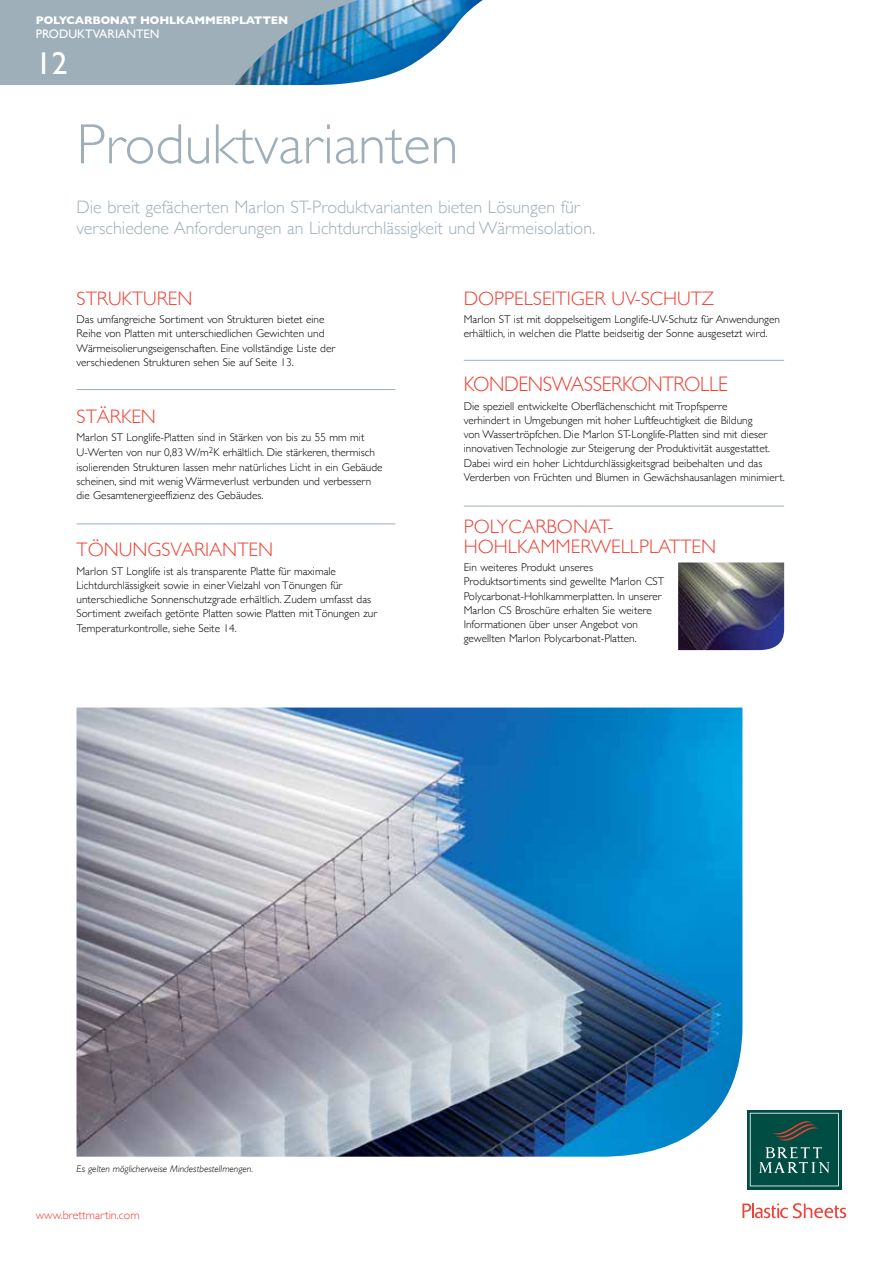
<style>
.page{position:relative;width:893px;height:1263px;background:#fff}
.page>*{position:absolute;margin:0;border:0;box-sizing:border-box;transform-origin:0 0}
.t1{font:300 57px "Gill Sans";color:#9eafb9}
.t2{font:31.5px "Gill Sans";color:#fff}
.t3{font:300 21px "Gill Sans";letter-spacing:-.02em;color:#ef4135;scale:.95 1}
.t4{font:300 19.5px/19.5px "Gill Sans";color:#ef4135}
.t5{font:300 18px/21px "Gill Sans";color:#9eafb9}
.t6{font:12.3px "Gill Sans";color:#fff}
.t7{font:300 12px "Gill Sans";color:#ef4135}
.t8{font:300 11.25px/14.2px "Gill Sans";color:#000}
.t9{font:700 11.25px "Gill Sans";letter-spacing:-.01em;color:#fff}
.t10{font:italic 300 9.75px "Gill Sans";color:#000}
</style>
<div class="page">
<svg style="left:742px;top:1203px;width:104px;height:15px"></svg>
<svg style="left:747px;top:1110px;width:95px;height:79px"></svg>
<svg style="left:750px;top:1113px;width:89px;height:73px;background:#1c5c53"></svg>
<img style="left:233px;top:0;width:250px;height:86px">
<svg style="left:0;top:0;width:402px;height:85px;background:#80a3b9"></svg>
<img style="left:77px;top:707px;width:665px;height:450px">
<hr style="left:77px;top:389px;width:318px;height:1px;background:#9eafb9">
<hr style="left:464px;top:360px;width:320px;height:1px;background:#9eafb9">
<hr style="left:77px;top:524px;width:318px;height:1px;background:#9eafb9">
<hr style="left:464px;top:506px;width:320px;height:1px;background:#9eafb9">
<img style="left:678px;top:562px;width:106px;height:88px">
<p class="t9" style="left:36px;top:11px;width:254px">POLYCARBONAT HOHLKAMMERPLATTEN</p>
<p class="t6" style="left:36px;top:27px;width:125px">PRODUKTVARIANTEN</p>
<h2 class="t2" style="left:36px;top:45px;width:33px">12</h2>
<h1 class="t1" style="left:77px;top:100px;width:383px">Produktvarianten</h1>
<h3 class="t5" style="left:77px;top:195px;width:520px">Die breit gefächerten Marlon ST-Produktvarianten bieten Lösungen für verschiedene Anforderungen an Lichtdurchlässigkeit und Wärmeisolation.</h3>
<h3 class="t4" style="left:77px;top:287px;width:118px">STRUKTUREN</h3>
<p class="t8" style="left:77px;top:312px;width:260px">Das umfangreiche Sortiment von Strukturen bietet eine Reihe von Platten mit unterschiedlichen Gewichten und Wärmeisolierungseigenschaften. Eine vollständige Liste der verschiedenen Strukturen sehen Sie auf Seite 13.</p>
<h3 class="t4" style="left:77px;top:406px;width:81px">STÄRKEN</h3>
<p class="t8" style="left:77px;top:430px;width:308px">Marlon ST Longlife-Platten sind in Stärken von bis zu 55 mm mit U-Werten von nur 0,83 W/m<sup>2</sup>K erhältlich. Die stärkeren, thermisch isolierenden Strukturen lassen mehr natürliches Licht in ein Gebäude scheinen, sind mit wenig Wärmeverlust verbunden und verbessern die Gesamtenergieeffizienz des Gebäudes.</p>
<h3 class="t4" style="left:77px;top:539px;width:198px">TÖNUNGSVARIANTEN</h3>
<p class="t8" style="left:77px;top:563px;width:302px">Marlon ST Longlife ist als transparente Platte für maximale Lichtdurchlässigkeit sowie in einer Vielzahl von Tönungen für unterschiedliche Sonnenschutzgrade erhältlich. Zudem umfasst das Sortiment zweifach getönte Platten sowie Platten mit Tönungen zur Temperaturkontrolle, siehe Seite 14.</p>
<h3 class="t4" style="left:464px;top:288px;width:252px">DOPPELSEITIGER UV-SCHUTZ</h3>
<p class="t8" style="left:464px;top:312px;width:318px">Marlon ST ist mit doppelseitigem Longlife-UV-Schutz für Anwendungen erhältlich, in welchen die Platte beidseitig der Sonne ausgesetzt wird.</p>
<h3 class="t3" style="left:464px;top:368px;width:280px">KONDENSWASSERKONTROLLE</h3>
<p class="t8" style="left:464px;top:398px;width:322px">Die speziell entwickelte Oberflächenschicht mit Tropfsperre<br>verhindert in Umgebungen mit hoher Luftfeuchtigkeit die Bildung<br>von Wassertröpfchen. Die Marlon ST-Longlife-Platten sind mit dieser innovativen Technologie zur Steigerung der Produktivität ausgestattet.<br>Dabei wird ein hoher Lichtdurchlässigkeitsgrad beibehalten und das Verderben von Früchten und Blumen in Gewächshausanlagen minimiert.</p>
<h3 class="t4" style="left:464px;top:516px;width:254px">POLYCARBONAT-<br>HOHLKAMMERWELLPLATTEN</h3>
<p class="t8" style="left:464px;top:560px;width:202px">Ein weiteres Produkt unseres Produktsortiments sind gewellte Marlon CST Polycarbonat-Hohlkammerplatten. In unserer Marlon CS Broschüre erhalten Sie weitere Informationen über unser Angebot von gewellten Marlon Polycarbonat-Platten.</p>
<p class="t10" style="left:77px;top:1163px;width:178px">Es gelten möglicherweise Mindestbestellmengen.</p>
<p class="t7" style="left:36px;top:1205px;width:106px">www.brettmartin.com</p>
</div>
